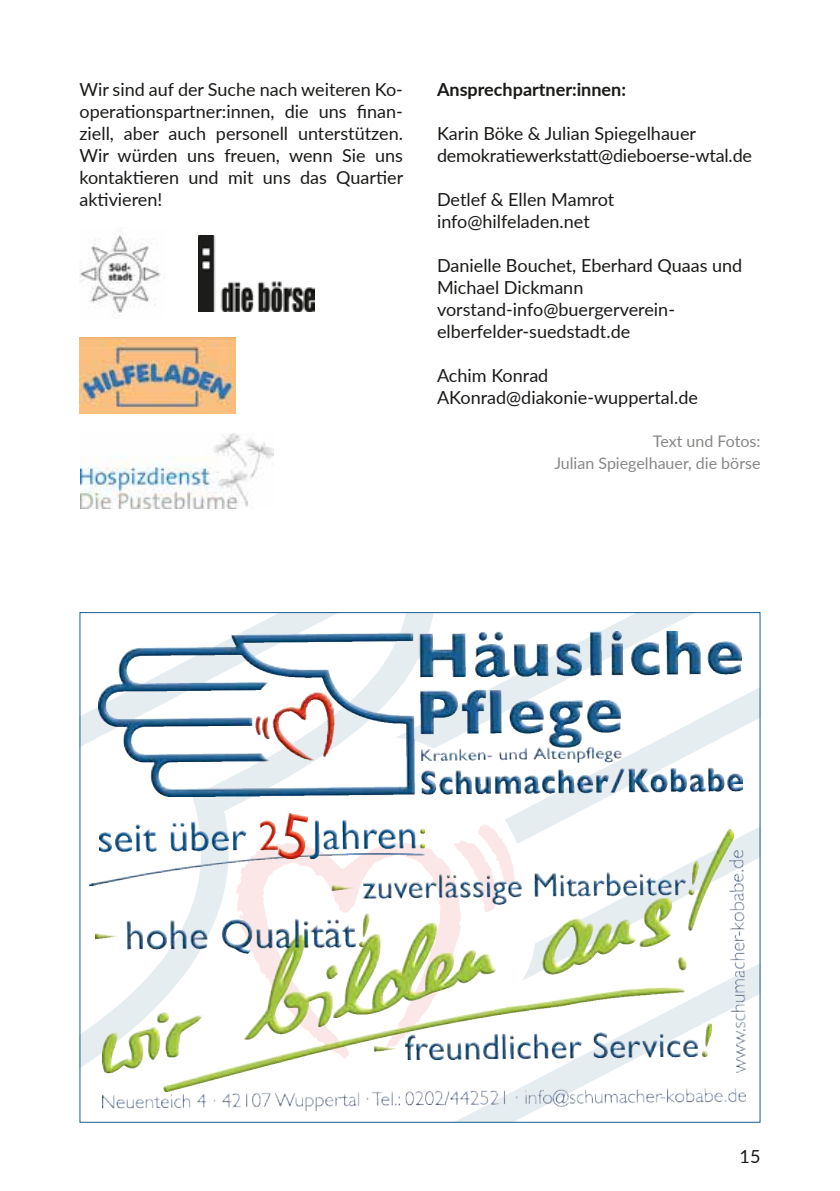
<style>
.page{position:relative;width:840px;height:1191px;background:#fff}
.page>*{position:absolute;margin:0;border:0;box-sizing:border-box;transform-origin:0 0}
.t1{font:18px/22px "Lato";color:#1a1a18}
.t2{font:700 18px "Lato";color:#1a1a18}
.t3{font:16px/21.6px "Lato";color:#878786;text-align:right}
</style>
<div class="page">
<img style="left:198px;top:235px;width:116px;height:76px">
<img style="left:79px;top:338px;width:156px;height:75px">
<img style="left:80px;top:433px;width:193px;height:76px">
<img style="left:79px;top:235px;width:82px;height:78px">
<svg style="left:81px;top:614px;width:677px;height:506px"></svg>
<img style="left:102px;top:829px;width:630px;height:259px">
<img style="left:102px;top:1088px;width:643px;height:22px">
<img style="left:98px;top:631px;width:644px;height:165px">
<img style="left:90px;top:853px;width:334px;height:33px">
<img style="left:100px;top:813px;width:324px;height:46px">
<img style="left:95px;top:861px;width:616px;height:198px">
<img style="left:729px;top:850px;width:16px;height:222px">
<p class="t1" style="left:79px;top:77px;width:325px;text-align:justify">Wir sind auf der Suche nach weiteren Ko&shy;operationspartner:innen, die uns finan&shy;ziell, aber auch personell unterstützen.<br>Wir würden uns freuen, wenn Sie uns kontaktieren und mit uns das Quartier aktivieren!</p>
<p class="t2" style="left:437px;top:76px;width:190px">Ansprechpartner:innen:</p>
<p class="t1" style="left:437px;top:121px;width:316px">Karin Böke &amp; Julian Spiegelhauer demokratiewerkstatt@dieboerse-wtal.de</p>
<p class="t1" style="left:437px;top:187px;width:178px">Detlef &amp; Ellen Mamrot info@hilfeladen.net</p>
<p class="t1" style="left:437px;top:253px;width:306px">Danielle Bouchet, Eberhard Quaas und<br>Michael Dickmann vorstand-info@buergerverein&shy;elberfelder-suedstadt.de</p>
<p class="t1" style="left:437px;top:363px;width:262px">Achim Konrad<br>AKonrad@diakonie-wuppertal.de</p>
<p class="t3" style="left:554px;top:430px;width:207px">Text und Fotos:<br>Julian Spiegelhauer, die börse</p>
<p class="t1" style="left:739px;top:1144px;width:22px">15</p>
</div>
